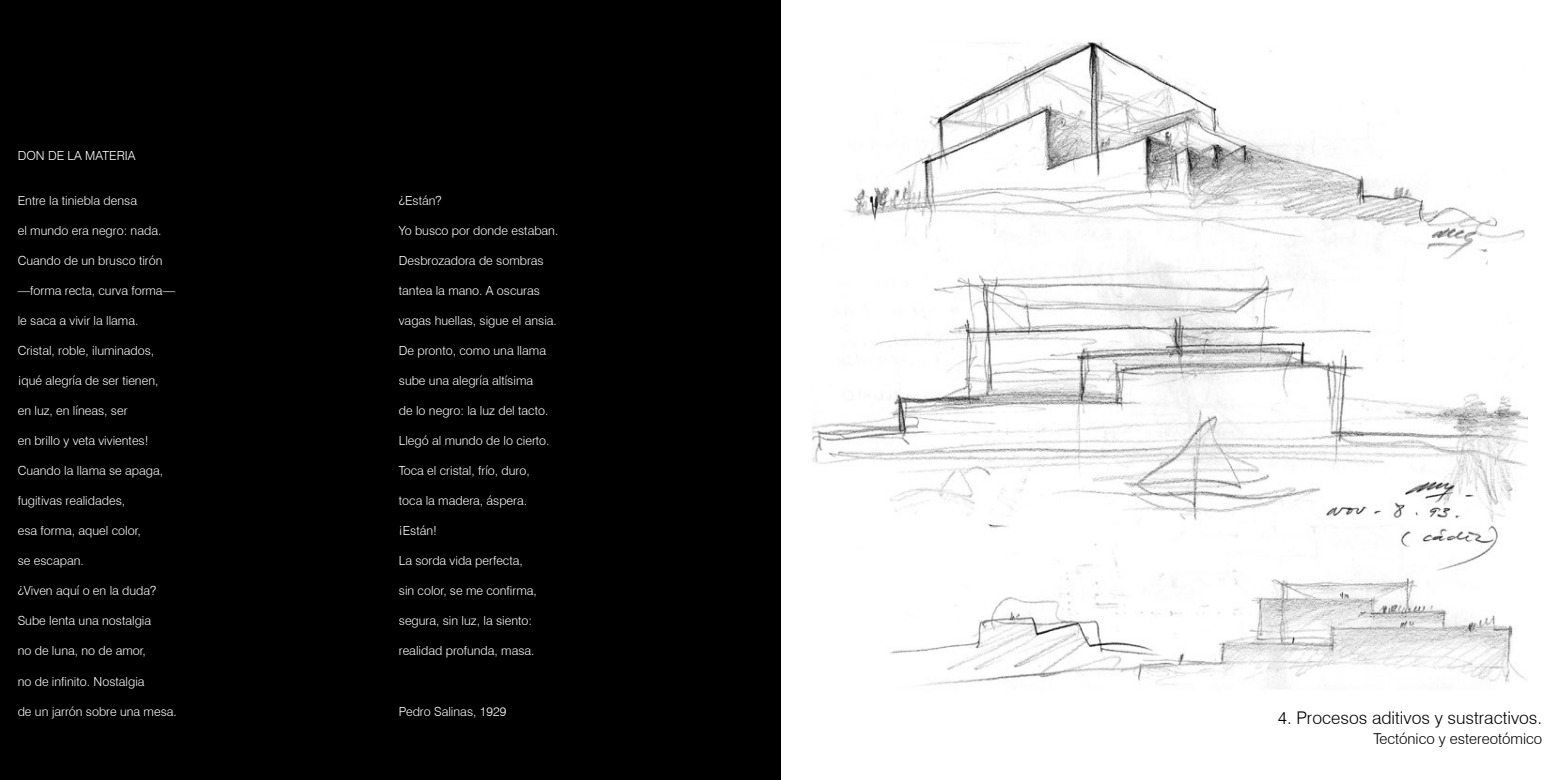
<style>
.page{position:relative;width:1560px;height:780px;background:#fff}
.page>*{position:absolute;margin:0;border:0;box-sizing:border-box;transform-origin:0 0}
.t1{font:300 17.5px "Swiss 721 BT";color:#000}
.t2{font:300 15px "Swiss 721 BT";color:#000}
.t3{font:300 12.5px "Swiss 721 BT";color:#fff}
</style>
<div class="page">
<div style="left:0;top:0;width:780px;height:780px;background:#000"></div>
<img style="left:812px;top:41px;width:714px;height:648px">
<p class="t3" style="left:18px;top:148px;width:119px">DON DE LA MATERIA</p>
<p class="t3" style="left:18px;top:193px;width:121px">Entre la tiniebla densa</p>
<p class="t3" style="left:18px;top:223px;width:145px">el mundo era negro: nada.</p>
<p class="t3" style="left:18px;top:253px;width:146px">Cuando de un brusco tirón</p>
<p class="t3" style="left:18px;top:283px;width:159px">—forma recta, curva forma—</p>
<p class="t3" style="left:18px;top:313px;width:122px">le saca a vivir la llama.</p>
<p class="t3" style="left:18px;top:343px;width:138px">Cristal, roble, iluminados,</p>
<p class="t3" style="left:18px;top:373px;width:142px">¡qué alegría de ser tienen,</p>
<p class="t3" style="left:18px;top:403px;width:111px">en luz, en líneas, ser</p>
<p class="t3" style="left:18px;top:433px;width:132px">en brillo y veta vivientes!</p>
<p class="t3" style="left:18px;top:463px;width:147px">Cuando la llama se apaga,</p>
<p class="t3" style="left:18px;top:493px;width:109px">fugitivas realidades,</p>
<p class="t3" style="left:18px;top:523px;width:124px">esa forma, aquel color,</p>
<p class="t3" style="left:18px;top:553px;width:68px">se escapan.</p>
<p class="t3" style="left:18px;top:583px;width:140px">¿Viven aquí o en la duda?</p>
<p class="t3" style="left:18px;top:613px;width:135px">Sube lenta una nostalgia</p>
<p class="t3" style="left:18px;top:643px;width:130px">no de luna, no de amor,</p>
<p class="t3" style="left:18px;top:673px;width:128px">no de infinito. Nostalgia</p>
<p class="t3" style="left:18px;top:703px;width:161px">de un jarrón sobre una mesa.</p>
<p class="t3" style="left:399px;top:193px;width:44px">¿Están?</p>
<p class="t3" style="left:399px;top:223px;width:161px">Yo busco por donde estaban.</p>
<p class="t3" style="left:399px;top:253px;width:146px">Desbrozadora de sombras</p>
<p class="t3" style="left:399px;top:283px;width:142px">tantea la mano. A oscuras</p>
<p class="t3" style="left:399px;top:313px;width:160px">vagas huellas, sigue el ansia.</p>
<p class="t3" style="left:399px;top:343px;width:149px">De pronto, como una llama</p>
<p class="t3" style="left:399px;top:373px;width:136px">sube una alegría altísima</p>
<p class="t3" style="left:399px;top:403px;width:151px">de lo negro: la luz del tacto.</p>
<p class="t3" style="left:399px;top:433px;width:152px">Llegó al mundo de lo cierto.</p>
<p class="t3" style="left:399px;top:463px;width:132px">Toca el cristal, frío, duro,</p>
<p class="t3" style="left:399px;top:493px;width:130px">toca la madera, áspera.</p>
<p class="t3" style="left:399px;top:523px;width:40px">¡Están!</p>
<p class="t3" style="left:399px;top:553px;width:125px">La sorda vida perfecta,</p>
<p class="t3" style="left:399px;top:583px;width:139px">sin color, se me confirma,</p>
<p class="t3" style="left:399px;top:613px;width:135px">segura, sin luz, la siento:</p>
<p class="t3" style="left:399px;top:643px;width:137px">realidad profunda, masa.</p>
<p class="t3" style="left:399px;top:703px;width:109px">Pedro Salinas, 1929</p>
<h1 class="t1" style="left:1277px;top:707px;width:266px">4. Procesos aditivos y sustractivos.</h1>
<p class="t2" style="left:1373px;top:729px;width:170px">Tectónico y estereotómico</p>
</div>
